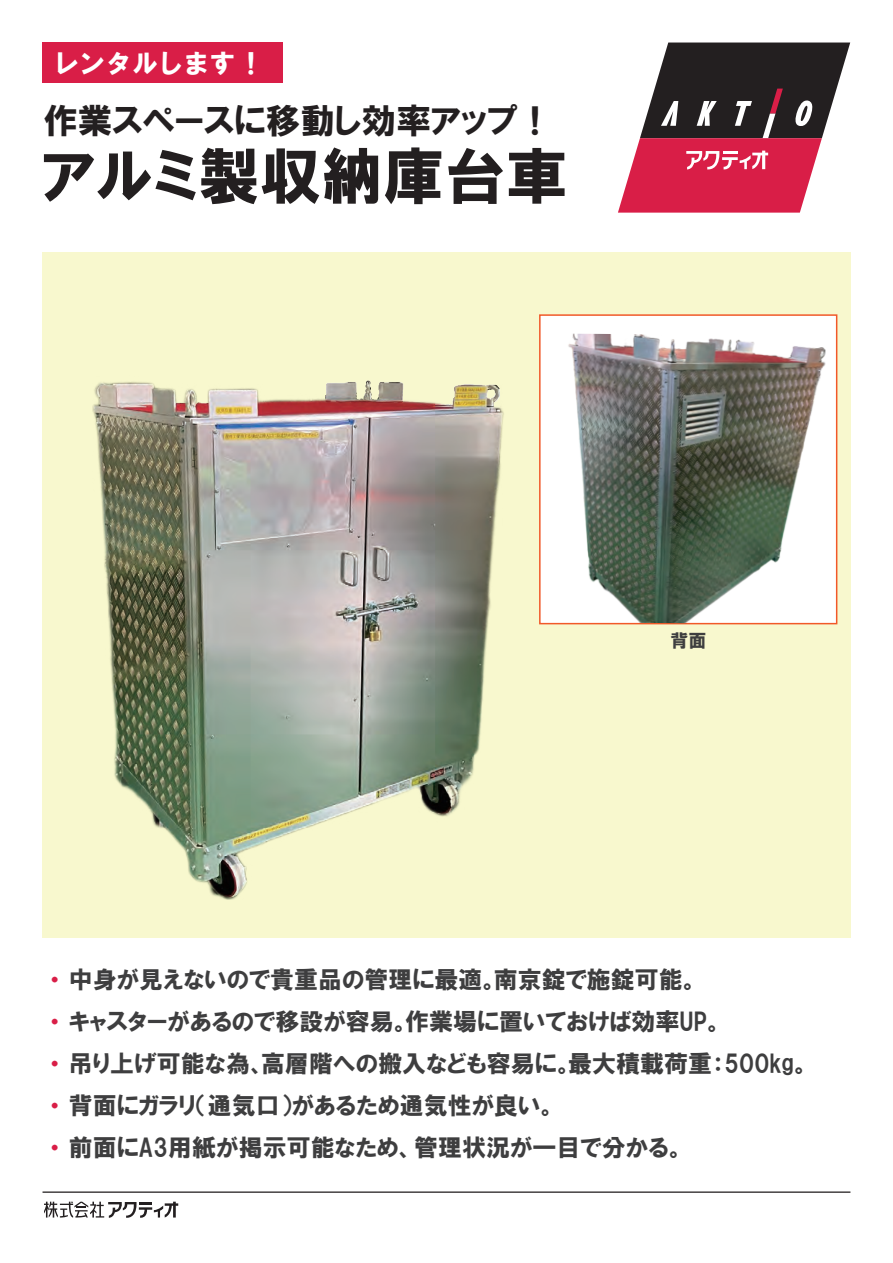
<style>
.page{position:relative;width:893px;height:1263px;background:#fff}
.page>*{position:absolute;margin:0;border:0;box-sizing:border-box;transform-origin:0 0}
.t1{font:61.5px "HGP Soei Kakugothic UB";color:#231f20}
.t2{font:34.5px "HGP Soei Kakugothic UB";color:#231f20}
.t3{font:27px "HGP Soei Kakugothic UB";letter-spacing:.12em;color:#fff}
.t4{font:24px/42px "HGP Soei Kakugothic UB";color:#3e3e3f}
.t5{font:18px "HGP Soei Kakugothic UB";color:#3e3e3f}
.s1{color:#d91e47}
</style>
<div class="page">
<div style="left:42px;top:252px;width:808px;height:685px;background:#f8f8ce"></div>
<img style="left:92px;top:380px;width:412px;height:519px">
<div style="left:539px;top:314px;width:298px;height:310px;background:#fff;border:2px solid #f15929"></div>
<img style="left:548px;top:333px;width:280px;height:291px">
<svg style="left:618px;top:43px;width:232px;height:170px"></svg>
<div style="left:43px;top:43px;width:240px;height:40px;background:#d91e47"></div>
<svg style="left:44px;top:1202px;width:134px;height:16px"></svg>
<hr style="left:43px;top:1191px;width:807px;height:2px;background:#231f20">
<p class="t3" style="left:56px;top:49px;width:210px">レンタルします！</p>
<h2 class="t2" style="left:43px;top:103px;width:510px">作業スペースに移動し効率アップ！</h2>
<h1 class="t1" style="left:42px;top:145px;width:527px">アルミ製収納庫台車</h1>
<p class="t5" style="left:671px;top:632px;width:37px">背面</p>
<p class="t4" style="left:49px;top:958px;width:763px"><span class="s1">・</span>中身が見えないので貴重品の管理に最適。南京錠で施錠可能。<br><span class="s1">・</span>キャスターがあるので移設が容易。作業場に置いておけば効率UP。<br><span class="s1">・</span>吊り上げ可能な為、高層階への搬入なども容易に。最大積載荷重：500kg。<span class="s1">・</span>背面にガラリ（通気口）があるため通気性が良い。<br><span class="s1">・</span>前面にA3用紙が掲示可能なため、管理状況が一目で分かる。</p>
</div>
